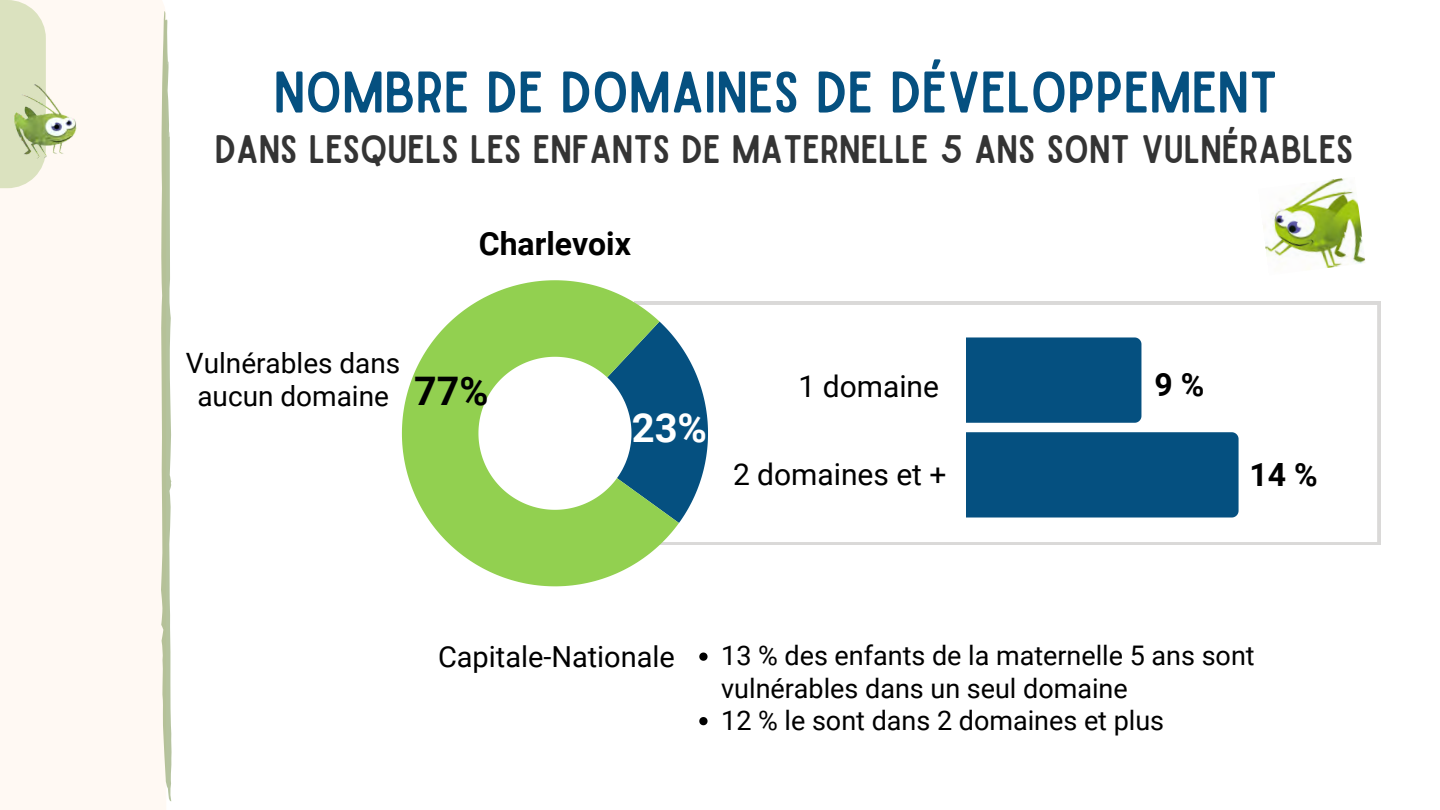
<style>
.page{position:relative;width:1440px;height:810px;background:#fff}
.page>*{position:absolute;margin:0;border:0;box-sizing:border-box;transform-origin:0 0}
.t1{font:56px "Sailors";color:#055080}
.t2{font:700 40px "Roboto";color:#fff}
.t3{font:700 39.4px "Roboto";color:#000}
.t4{font:38px "Sailors";color:#343434}
.t5{font:700 32px "Roboto";color:#000}
.t6{font:30px "Roboto";color:#000}
.t7{font:29px "Roboto";color:#000}
.t8{font:28px/33px "Roboto";color:#000;text-align:center}
.t9{font:27px/32.2px "Roboto";color:#000}
</style>
<div class="page">
<div style="left:0;top:0;width:166px;height:810px;background:#fff9f3"></div>
<svg style="left:0;top:0;width:46px;height:188px;background:#dfe4c5"></svg>
<svg style="left:161px;top:11px;width:11px;height:790px"></svg>
<img style="left:1263px;top:178px;width:102px;height:92px">
<svg style="left:771px;top:302px;width:609px;height:243px"></svg>
<svg style="left:401px;top:280px;width:370px;height:307px"></svg>
<div style="left:967px;top:337px;width:174px;height:86px;background:#055080"></div>
<div style="left:967px;top:432px;width:272px;height:86px;background:#055080"></div>
<svg style="left:699px;top:653px;width:9px;height:8px"></svg>
<svg style="left:699px;top:717px;width:9px;height:8px"></svg>
<img style="left:0;top:82px;width:97px;height:95px">
<p class="t1" style="left:274px;top:71px;width:1006px">NOMBRE DE DOMAINES DE DÉVELOPPEMENT</p>
<p class="t4" style="left:215px;top:135px;width:1140px">DANS LESQUELS LES ENFANTS DE MATERNELLE 5 ANS SONT VULNÉRABLES</p>
<p class="t5" style="left:479px;top:226px;width:154px">Charlevoix</p>
<h3 class="t8" style="left:186px;top:346px;width:216px">Vulnérables dans aucun domaine</h3>
<h3 class="t3" style="left:414px;top:368px;width:76px">77%</h3>
<h4 class="t2" style="left:632px;top:405px;width:77px">23%</h4>
<h1 class="t6" style="left:799px;top:369px;width:142px">1 domaine</h1>
<p class="t6" style="left:733px;top:457px;width:215px">2 domaines et +</p>
<p class="t5" style="left:1155px;top:366px;width:51px">9 %</p>
<h4 class="t5" style="left:1249px;top:456px;width:70px">14 %</h4>
<h4 class="t7" style="left:438px;top:640px;width:238px">Capitale-Nationale</h4>
<h2 class="t9" style="left:721px;top:640px;width:535px">13 % des enfants de la maternelle 5 ans sont vulnérables dans un seul domaine</h2>
<h2 class="t9" style="left:721px;top:704px;width:445px">12 % le sont dans 2 domaines et plus</h2>
</div>
